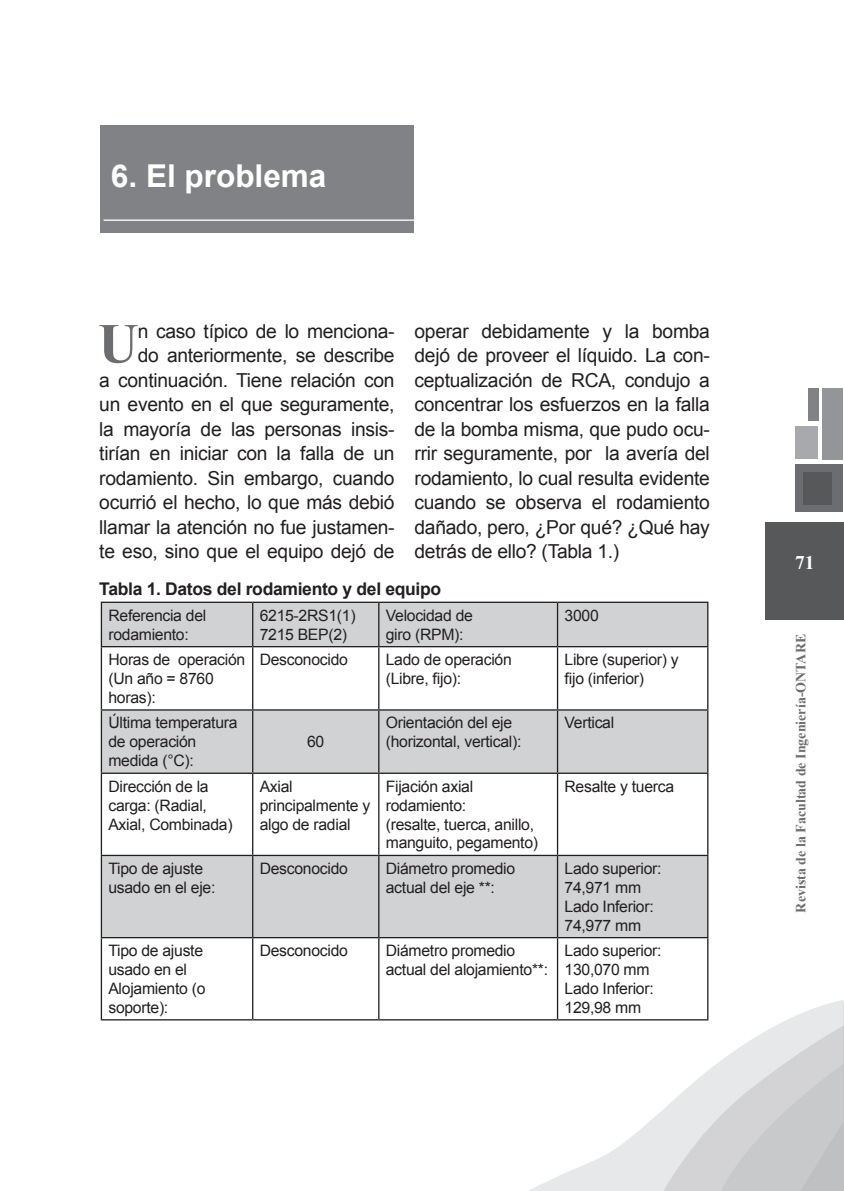
<style>
.page{position:relative;width:844px;height:1191px;background:#fff}
.page>*{position:absolute;margin:0;border:0;box-sizing:border-box;transform-origin:0 0}
.t1{font:700 56.18px "Times New Roman";color:#6c6d70}
.t2{font:700 31.5px "Arial";color:#fff}
.t3{font:19.25px/24.5px "Arial";letter-spacing:-.015em;color:#231f20;text-align:right}
.t4{font:700 19.25px "Times New Roman";color:#fff}
.t5{font:700 17.5px "Arial";letter-spacing:-.02em;color:#231f20}
.t6{font:15.75px/18.9px "Arial";letter-spacing:-.02em;color:#231f20}
.t7{font:700 14px "Times New Roman";color:#6c6d70}
</style>
<div class="page">
<div style="left:765px;top:522px;width:78px;height:97px;background:#57585a"></div>
<div style="left:795px;top:465px;width:47px;height:47px;background:#6c6d70"></div>
<div style="left:795px;top:426px;width:22px;height:33px;background:#a8a9ad"></div>
<div style="left:808px;top:388px;width:11px;height:33px;background:#808285"></div>
<div style="left:803px;top:472px;width:28px;height:32px;background:#57585a"></div>
<div style="left:822px;top:388px;width:20px;height:71px;background:#939598"></div>
<svg style="left:501px;top:974px;width:342px;height:217px"></svg>
<div style="left:100px;top:125px;width:313px;height:107px;background:#808285"></div>
<hr style="left:103px;top:219px;width:311px;height:2px;background:#fff">
<svg style="left:102px;top:603px;width:605px;height:334px;fill:#d1d2d4"></svg>
<hr style="left:101px;top:601px;width:152px;height:2px;background:#231f20">
<hr style="left:101px;top:603px;width:1px;height:43px;background:#231f20">
<hr style="left:253px;top:601px;width:126px;height:2px;background:#231f20">
<hr style="left:252px;top:603px;width:1px;height:43px;background:#231f20">
<hr style="left:379px;top:601px;width:34px;height:2px;background:#231f20">
<hr style="left:378px;top:603px;width:1px;height:43px;background:#231f20">
<hr style="left:413px;top:601px;width:144px;height:2px;background:#231f20">
<hr style="left:557px;top:601px;width:151px;height:2px;background:#231f20">
<hr style="left:556px;top:603px;width:2px;height:43px;background:#231f20">
<hr style="left:707px;top:603px;width:1px;height:43px;background:#231f20">
<hr style="left:101px;top:646px;width:152px;height:1px;background:#231f20">
<hr style="left:101px;top:647px;width:1px;height:62px;background:#231f20">
<hr style="left:253px;top:646px;width:126px;height:1px;background:#231f20">
<hr style="left:252px;top:647px;width:1px;height:62px;background:#231f20">
<hr style="left:379px;top:646px;width:34px;height:1px;background:#231f20">
<hr style="left:378px;top:647px;width:1px;height:62px;background:#231f20">
<hr style="left:413px;top:646px;width:144px;height:1px;background:#231f20">
<hr style="left:557px;top:646px;width:151px;height:1px;background:#231f20">
<hr style="left:556px;top:647px;width:2px;height:62px;background:#231f20">
<hr style="left:707px;top:647px;width:1px;height:62px;background:#231f20">
<hr style="left:101px;top:709px;width:152px;height:1px;background:#231f20">
<hr style="left:101px;top:710px;width:1px;height:62px;background:#231f20">
<hr style="left:253px;top:709px;width:126px;height:1px;background:#231f20">
<hr style="left:252px;top:710px;width:1px;height:62px;background:#231f20">
<hr style="left:379px;top:709px;width:34px;height:1px;background:#231f20">
<hr style="left:378px;top:710px;width:1px;height:62px;background:#231f20">
<hr style="left:413px;top:709px;width:144px;height:1px;background:#231f20">
<hr style="left:557px;top:709px;width:151px;height:1px;background:#231f20">
<hr style="left:556px;top:710px;width:2px;height:62px;background:#231f20">
<hr style="left:707px;top:710px;width:1px;height:62px;background:#231f20">
<hr style="left:101px;top:772px;width:152px;height:2px;background:#231f20">
<hr style="left:101px;top:774px;width:1px;height:80px;background:#231f20">
<hr style="left:253px;top:772px;width:126px;height:2px;background:#231f20">
<hr style="left:252px;top:774px;width:1px;height:80px;background:#231f20">
<hr style="left:379px;top:772px;width:34px;height:2px;background:#231f20">
<hr style="left:378px;top:774px;width:1px;height:80px;background:#231f20">
<hr style="left:413px;top:772px;width:144px;height:2px;background:#231f20">
<hr style="left:557px;top:772px;width:151px;height:2px;background:#231f20">
<hr style="left:556px;top:774px;width:2px;height:80px;background:#231f20">
<hr style="left:707px;top:774px;width:1px;height:80px;background:#231f20">
<hr style="left:101px;top:854px;width:152px;height:2px;background:#231f20">
<hr style="left:101px;top:856px;width:1px;height:81px;background:#231f20">
<hr style="left:253px;top:854px;width:126px;height:2px;background:#231f20">
<hr style="left:252px;top:856px;width:1px;height:81px;background:#231f20">
<hr style="left:379px;top:854px;width:34px;height:2px;background:#231f20">
<hr style="left:378px;top:856px;width:1px;height:81px;background:#231f20">
<hr style="left:413px;top:854px;width:144px;height:2px;background:#231f20">
<hr style="left:557px;top:854px;width:151px;height:2px;background:#231f20">
<hr style="left:556px;top:856px;width:2px;height:81px;background:#231f20">
<hr style="left:707px;top:856px;width:1px;height:81px;background:#231f20">
<hr style="left:101px;top:937px;width:152px;height:1px;background:#231f20">
<hr style="left:101px;top:938px;width:1px;height:81px;background:#231f20">
<hr style="left:253px;top:937px;width:126px;height:1px;background:#231f20">
<hr style="left:252px;top:938px;width:1px;height:81px;background:#231f20">
<hr style="left:379px;top:937px;width:34px;height:1px;background:#231f20">
<hr style="left:378px;top:938px;width:1px;height:81px;background:#231f20">
<hr style="left:413px;top:937px;width:144px;height:1px;background:#231f20">
<hr style="left:557px;top:937px;width:151px;height:1px;background:#231f20">
<hr style="left:556px;top:938px;width:2px;height:81px;background:#231f20">
<hr style="left:707px;top:938px;width:1px;height:81px;background:#231f20">
<hr style="left:101px;top:1019px;width:152px;height:1px;background:#231f20">
<hr style="left:253px;top:1019px;width:126px;height:1px;background:#231f20">
<hr style="left:379px;top:1019px;width:34px;height:1px;background:#231f20">
<hr style="left:413px;top:1019px;width:144px;height:1px;background:#231f20">
<hr style="left:557px;top:1019px;width:151px;height:1px;background:#231f20">
<p class="t2" style="left:111px;top:154px;width:217px">6. El problema</p>
<p class="t3" style="left:99px;top:319px;width:297px">n caso típico de lo menciona-<br>do anteriormente, se describe<br>a continuación. Tiene relación con un evento en el que seguramente, la mayoría de las personas insis&shy;tirían en iniciar con la falla de un rodamiento. Sin embargo, cuando ocurrió el hecho, lo que más debió llamar la atención no fue justamen&shy;te eso, sino que el equipo dejó de</p>
<p class="t3" style="left:414px;top:319px;width:297px;text-align:justify">operar debidamente y la bomba dejó de proveer el líquido. La con&shy;ceptualización de RCA, condujo a concentrar los esfuerzos en la falla de la bomba misma, que pudo ocu&shy;rrir seguramente, por la avería del rodamiento, lo cual resulta evidente cuando se observa el rodamiento dañado, pero, ¿Por qué? ¿Qué hay detrás de ello? (Tabla 1.)</p>
<p class="t1" style="left:98px;top:305px;width:42px">U</p>
<p class="t5" style="left:99px;top:577px;width:343px">Tabla 1. Datos del rodamiento y del equipo</p>
<p class="t6" style="left:108px;top:606px;width:99px">Referencia del</p>
<p class="t6" style="left:108px;top:625px;width:82px">rodamiento:</p>
<p class="t6" style="left:260px;top:606px;width:97px">6215-2RS1(1)</p>
<p class="t6" style="left:260px;top:625px;width:89px">7215 BEP(2)</p>
<p class="t6" style="left:386px;top:606px;width:89px">Velocidad de</p>
<p class="t6" style="left:386px;top:625px;width:79px">giro (RPM):</p>
<p class="t6" style="left:564px;top:606px;width:36px">3000</p>
<p class="t6" style="left:108px;top:650px;width:138px">Horas de operación</p>
<p class="t6" style="left:108px;top:669px;width:107px">(Un año = 8760</p>
<p class="t6" style="left:108px;top:688px;width:49px">horas):</p>
<p class="t6" style="left:260px;top:650px;width:90px">Desconocido</p>
<p class="t6" style="left:386px;top:650px;width:127px">Lado de operación</p>
<p class="t6" style="left:386px;top:669px;width:77px">(Libre, fijo):</p>
<p class="t6" style="left:564px;top:650px;width:116px">Libre (superior) y fijo (inferior)</p>
<p class="t6" style="left:108px;top:713px;width:131px">Última temperatura de operación medida (°C):</p>
<p class="t6" style="left:307px;top:732px;width:19px">60</p>
<p class="t6" style="left:386px;top:713px;width:137px">Orientación del eje (horizontal, vertical):</p>
<p class="t6" style="left:564px;top:713px;width:51px">Vertical</p>
<p class="t6" style="left:108px;top:777px;width:126px">Dirección de la carga: (Radial,<br>Axial, Combinada)</p>
<p class="t6" style="left:260px;top:777px;width:112px">Axial principalmente y algo de radial</p>
<p class="t6" style="left:386px;top:777px;width:89px">Fijación axial rodamiento:</p>
<p class="t6" style="left:386px;top:814px;width:154px">(resalte, tuerca, anillo, manguito, pegamento)</p>
<p class="t6" style="left:564px;top:777px;width:111px">Resalte y tuerca</p>
<p class="t6" style="left:108px;top:859px;width:108px">Tipo de ajuste usado en el eje:</p>
<p class="t6" style="left:260px;top:859px;width:90px">Desconocido</p>
<p class="t6" style="left:386px;top:859px;width:131px">Diámetro promedio actual del eje **:</p>
<p class="t6" style="left:564px;top:859px;width:98px">Lado superior:<br>74,971 mm</p>
<p class="t6" style="left:564px;top:897px;width:91px">Lado Inferior:</p>
<p class="t6" style="left:564px;top:915px;width:78px">74,977 mm</p>
<p class="t6" style="left:108px;top:941px;width:98px">Tipo de ajuste usado en el<br>Alojamiento (o soporte):</p>
<p class="t6" style="left:260px;top:941px;width:90px">Desconocido</p>
<p class="t6" style="left:386px;top:941px;width:164px">Diámetro promedio actual del alojamiento**:</p>
<p class="t6" style="left:564px;top:941px;width:98px">Lado superior:</p>
<p class="t6" style="left:564px;top:960px;width:86px">130,070 mm</p>
<p class="t6" style="left:564px;top:979px;width:91px">Lado Inferior:</p>
<p class="t6" style="left:564px;top:998px;width:78px">129,98 mm</p>
<p class="t4" style="left:794px;top:549px;width:21px">71</p>
<p class="t7" style="left:791px;top:912px;width:280px;rotate:-90deg">Revista de la Facultad de Ingeniería-ONTARE</p>
</div>
